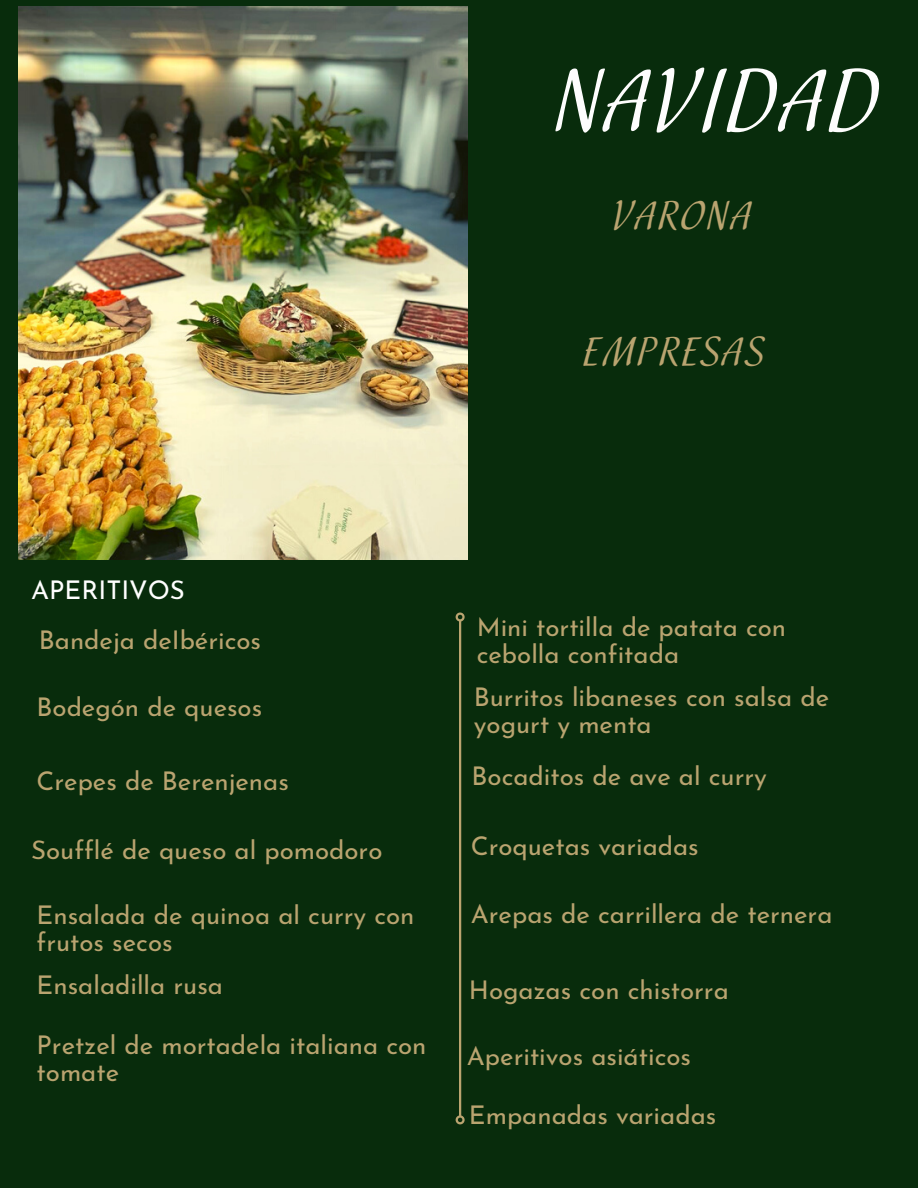
<style>
.page{position:relative;width:918px;height:1188px;background:#082c0c}
.page>*{position:absolute;margin:0;border:0;box-sizing:border-box;transform-origin:0 0}
.t1{font:87.75px "Hortensia";color:#fdfdfd}
.t2{font:40.2px "Hortensia";letter-spacing:.025em;color:#baa470}
.t3{font:25.8px/26.7px "Josefin Sans";color:#baa470}
.t4{font:25.8px "Josefin Sans";color:#fff}
</style>
<div class="page">
<img style="left:18px;top:7px;width:449px;height:552px">
<hr style="left:459px;top:621px;width:2px;height:495px;background:#baa470">
<svg style="left:455px;top:1114px;width:10px;height:11px"></svg>
<svg style="left:455px;top:612px;width:10px;height:11px"></svg>
<h1 class="t1" style="left:555px;top:46px;width:328px">NAVIDAD</h1>
<h2 class="t2" style="left:612px;top:190px;width:142px">VARONA</h2>
<p class="t4" style="left:31px;top:580px;width:155px">APERITIVOS</p>
<p class="t3" style="left:39px;top:629px;width:224px">Bandeja deIbéricos</p>
<p class="t3" style="left:37px;top:696px;width:227px">Bodegón de quesos</p>
<h2 class="t2" style="left:582px;top:326px;width:184px">EMPRESAS</h2>
<p class="t3" style="left:477px;top:616px;width:311px">Mini tortilla de patata con cebolla confitada</p>
<p class="t3" style="left:474px;top:686px;width:357px">Burritos libaneses con salsa de yogurt y menta</p>
<p class="t3" style="left:37px;top:770px;width:254px">Crepes de Berenjenas</p>
<p class="t3" style="left:472px;top:765px;width:297px">Bocaditos de ave al curry</p>
<p class="t3" style="left:31px;top:839px;width:353px">Soufflé de queso al pomodoro</p>
<p class="t3" style="left:37px;top:904px;width:379px">Ensalada de quinoa al curry con frutos secos</p>
<p class="t3" style="left:37px;top:974px;width:188px">Ensaladilla rusa</p>
<p class="t3" style="left:37px;top:1034px;width:391px">Pretzel de mortadela italiana con tomate</p>
<p class="t3" style="left:471px;top:836px;width:230px">Croquetas variadas</p>
<p class="t3" style="left:471px;top:903px;width:363px">Arepas de carrillera de ternera</p>
<p class="t3" style="left:469px;top:980px;width:261px">Hogazas con chistorra</p>
<p class="t3" style="left:467px;top:1045px;width:226px">Aperitivos asiáticos</p>
<p class="t3" style="left:469px;top:1104px;width:249px">Empanadas variadas</p>
</div>
